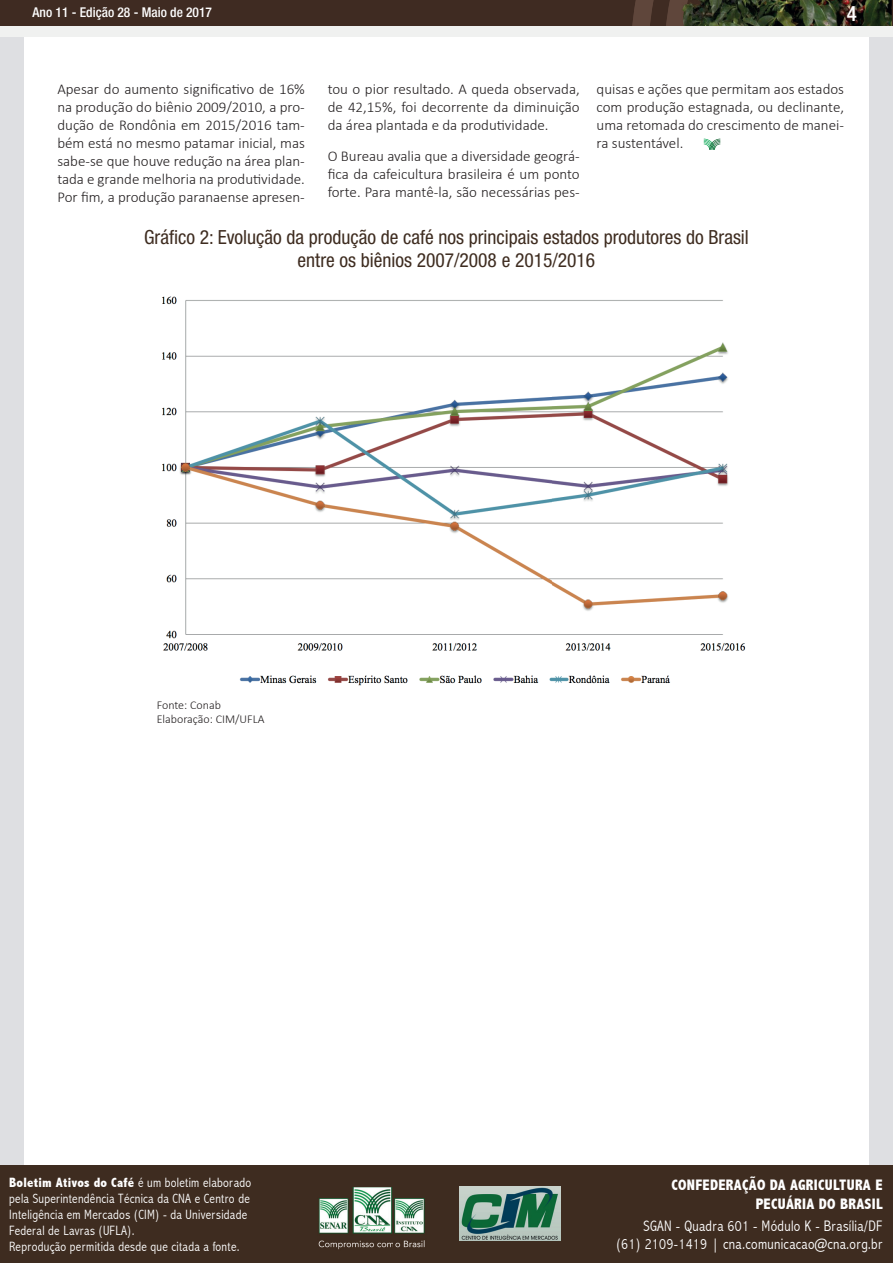
<style>
.page{position:relative;width:893px;height:1263px;background:#fff}
.page>*{position:absolute;margin:0;border:0;box-sizing:border-box;transform-origin:0 0}
.t1{font:500 condensed 21px "Helvetica Neue LT Std";color:#fff}
.t2{font:condensed 19.5px/23.4px "Helvetica Neue LT Std";color:#3e2c20;text-align:center}
.t3{font:300 condensed 15.3px/18.3px "Abadi";letter-spacing:.02em;color:#fff;text-align:right}
.t4{font:800 condensed 15.3px/18.3px "Abadi";letter-spacing:.02em;color:#fff;text-align:right}
.t5{font:300 15px/18px "Calibri";color:#231f20;text-align:justify}
.t6{font:300 condensed 13.5px/16.2px "Abadi";letter-spacing:.02em;color:#fff}
.t7{font:500 condensed 13.5px "Helvetica Neue LT Std";color:#fff}
.t8{font:300 12px/14.4px "Calibri";color:#231f20}
.s1{font-weight:800}
</style>
<div class="page">
<div style="left:0;top:13px;width:893px;height:1250px;background:#dedfe2"></div>
<div style="left:24px;top:13px;width:845px;height:1250px;background:#fff"></div>
<div style="left:0;top:0;width:893px;height:32px;background:#3f2b22"></div>
<img style="left:521px;top:0;width:371px;height:27px">
<img style="left:773px;top:0;width:26px;height:27px">
<img style="left:737px;top:0;width:25px;height:27px">
<img style="left:700px;top:0;width:23px;height:27px">
<img style="left:665px;top:0;width:23px;height:27px">
<img style="left:632px;top:0;width:22px;height:27px">
<div style="left:0;top:27px;width:893px;height:10px;background:#f0f1f0"></div>
<div style="left:0;top:1165px;width:893px;height:98px;background:#3e2c20"></div>
<img style="left:318px;top:1187px;width:107px;height:63px">
<img style="left:459px;top:1187px;width:101px;height:54px">
<svg style="left:704px;top:139px;width:16px;height:11px"></svg>
<img style="left:162px;top:296px;width:584px;height:390px">
<p class="t7" style="left:33px;top:5px;width:181px">Ano 11 - Edição 28 - Maio de 2017</p>
<h1 class="t1" style="left:847px;top:1px;width:12px">4</h1>
<p class="t5" style="left:57px;top:79px;width:249px">Apesar do aumento significativo de 16% na produção do biênio 2009/2010, a pro&shy;dução de Rondônia em 2015/2016 tam&shy;bém está no mesmo patamar inicial, mas sabe-se que houve redução na área plan&shy;tada e grande melhoria na produtividade.<br>Por fim, a produção paranaense apresen-</p>
<p class="t5" style="left:328px;top:79px;width:254px">tou o pior resultado. A queda observada, de 42,15%, foi decorrente da diminuição da área plantada e da produtividade.</p>
<p class="t5" style="left:328px;top:146px;width:254px">O Bureau avalia que a diversidade geográ&shy;fica da cafeicultura brasileira é um ponto forte. Para mantê-la, são necessárias pes-</p>
<p class="t5" style="left:597px;top:79px;width:249px">quisas e ações que permitam aos estados com produção estagnada, ou declinante, uma retomada do crescimento de manei&shy;ra sustentável.</p>
<h2 class="t2" style="left:144px;top:225px;width:606px">Gráfico 2: Evolução da produção de café nos principais estados produtores do Brasil entre os biênios 2007/2008 e 2015/2016</h2>
<p class="t8" style="left:157px;top:697px;width:109px">Fonte: Conab<br>Elaboração: CIM/UFLA</p>
<p class="t6" style="left:9px;top:1174px;width:243px"><span class="s1">Boletim Ativos do Café</span> é um boletim elaborado pela Superintendência Técnica da CNA e Centro de Inteligência em Mercados (CIM) - da Universidade Federal de Lavras (UFLA).<br>Reprodução permitida desde que citada a fonte.</p>
<p class="t4" style="left:671px;top:1176px;width:213px">CONFEDERAÇÃO DA AGRICULTURA E<br>PECUÁRIA DO BRASIL</p>
<p class="t3" style="left:616px;top:1216px;width:268px">SGAN - Quadra 601 - Módulo K - Brasília/DF (61) 2109-1419 | cna.comunicacao@cna.org.br</p>
</div>
